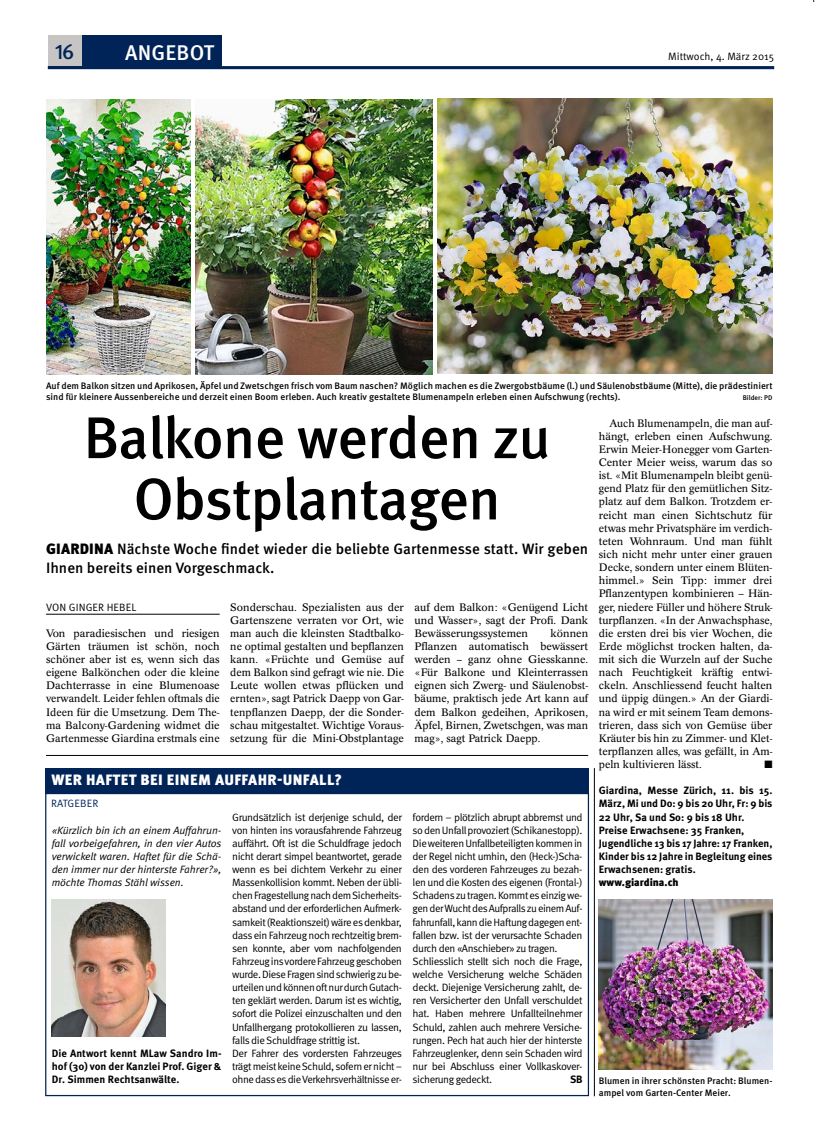
<style>
.page{position:relative;width:815px;height:1134px;background:#fff}
.page>*{position:absolute;margin:0;border:0;box-sizing:border-box;transform-origin:0 0}
.t1{font:500 58.75px/61.2px "Meta Pro";letter-spacing:-.02em;color:#000;text-align:center}
.t2{font:500 21.25px "Meta Pro";letter-spacing:.01em;color:#fff}
.t3{font:500 21.25px "Meta Pro";color:#002458}
.t4{font:500 15px/18.8px "Meta Pro";color:#000}
.t5{font:900 15px "Meta Pro";letter-spacing:.025em;color:#fff}
.t6{font:10.62px/13.1px "Concorde Pro";color:#000;text-align:justify}
.t7{font:10.62px/13.1px "Meta Pro Norm";letter-spacing:-.04em;color:#000}
.t8{font:700 10.62px/13.1px "Meta Pro";color:#000;text-align:justify}
.t9{font:10.62px/13.1px "Meta Pro Norm Ita";letter-spacing:-.01em;color:#000;text-align:justify}
.t10{font:10.62px "Meta Pro Norm";color:#000}
.t11{font:900 10.62px "Meta Pro";color:#000}
.t12{font:10.62px "Meta Pro Norm";letter-spacing:.01em;color:#000}
.t13{font:10.62px "Meta Pro Norm";letter-spacing:.01em;color:#002458}
.t14{font:10.62px "Zapf Dingbats Std";color:#000}
.t15{font:500 9.38px/11.9px "Meta Pro";color:#000}
.t16{font:500 6.88px "Meta Pro";color:#000}
.s1{font-weight:900}
</style>
<div class="page">
<div style="left:45px;top:793px;width:544px;height:303px;border:1px solid #002458"></div>
<img style="left:51px;top:899px;width:115px;height:137px">
<div style="left:45px;top:768px;width:544px;height:25px;background:#002458"></div>
<hr style="left:46px;top:755px;width:542px;height:1px;background:#000">
<hr style="left:594px;top:768px;width:1px;height:328px;background:#000">
<hr style="left:46px;top:614px;width:174px;height:1px;background:#000">
<img style="left:437px;top:99px;width:335px;height:275px">
<img style="left:46px;top:100px;width:145px;height:274px">
<img style="left:195px;top:100px;width:237px;height:274px">
<img style="left:599px;top:900px;width:173px;height:170px">
<hr style="left:48px;top:66px;width:726px;height:3px;background:#002458">
<div style="left:48px;top:36px;width:173px;height:33px;background:#002458"></div>
<div style="left:48px;top:36px;width:33px;height:30px;background:#c6c5c4"></div>
<h2 class="t3" style="left:55px;top:35px;width:21px">16</h2>
<h2 class="t2" style="left:125px;top:37px;width:91px">ANGEBOT</h2>
<p class="t10" style="left:668px;top:48px;width:107px">Mittwoch, 4. März 2015</p>
<p class="t15" style="left:46px;top:379px;width:728px">Auf dem Balkon sitzen und Aprikosen, Äpfel und Zwetschgen frisch vom Baum naschen? Möglich machen es die Zwergobstbäume (l.) und Säulenobstbäume (Mitte), die prädestiniert sind für kleinere Aussenbereiche und derzeit einen Boom erleben. Auch kreativ gestaltete Blumenampeln erleben einen Aufschwung (rechts).</p>
<p class="t16" style="left:743px;top:393px;width:31px">Bilder: PD</p>
<h1 class="t1" style="left:84px;top:403px;width:469px">Balkone werden zu<br>Obstplantagen</h1>
<h3 class="t4" style="left:46px;top:538px;width:544px"><span class="s1">GIARDINA</span> Nächste Woche findet wieder die beliebte Gartenmesse statt. Wir geben<br>Ihnen bereits einen Vorgeschmack.</h3>
<p class="t12" style="left:46px;top:599px;width:92px">VON GINGER HEBEL</p>
<p class="t6" style="left:46px;top:626px;width:175px">Von paradiesischen und riesigen Gärten träumen ist schön, noch schöner aber ist es, wenn sich das eigene Balkönchen oder die kleine Dachterrasse in eine Blumenoase verwandelt. Leider fehlen oftmals die Ideen für die Umsetzung. Dem The&shy;ma Balcony-Gardening widmet die Gartenmesse Giardina erstmals eine</p>
<p class="t6" style="left:230px;top:600px;width:175px">Sonderschau. Spezialisten aus der Gartenszene verraten vor Ort, wie man auch die kleinsten Stadtbalko&shy;ne optimal gestalten und bepflanzen kann. «Früchte und Gemüse auf dem Balkon sind gefragt wie nie. Die Leute wollen etwas pflücken und ernten», sagt Patrick Daepp von Gar&shy;tenpflanzen Daepp, der die Sonder&shy;schau mitgestaltet. Wichtige Voraus&shy;setzung für die Mini-Obstplantage</p>
<p class="t6" style="left:415px;top:600px;width:175px">auf dem Balkon: «Genügend Licht und Wasser», sagt der Profi. Dank Bewässerungssystemen</p>
<p class="t6" style="left:415px;top:626px;width:175px;text-indent:136px">können Pflanzen automatisch bewässert werden – ganz ohne Giesskanne. «Für Balkone und Kleinterrassen eignen sich Zwerg- und Säulenobst&shy;bäume, praktisch jede Art kann auf dem Balkon gedeihen, Aprikosen, Äpfel, Birnen, Zwetschgen, was man mag», sagt Patrick Daepp.</p>
<h3 class="t5" style="left:51px;top:767px;width:292px">WER HAFTET BEI EINEM AUFFAHR-UNFALL?</h3>
<p class="t13" style="left:51px;top:796px;width:49px">RATGEBER</p>
<p class="t9" style="left:52px;top:823px;width:171px">«Kürzlich bin ich an einem Auffahrun&shy;fall vorbeigefahren, in den vier Autos verwickelt waren. Haftet für die Schä&shy;den immer nur der hinterste Fahrer?», möchte Thomas Stähl wissen.</p>
<p class="t8" style="left:52px;top:1046px;width:171px">Die Antwort kennt MLaw Sandro Im&shy;hof (30) von der Kanzlei Prof. Giger &amp; Dr. Simmen Rechtsanwälte.</p>
<p class="t7" style="left:232px;top:810px;width:171px">Grundsätzlich ist derjenige schuld, der von hinten ins vorausfahrende Fahrzeug auffährt. Oft ist die Schuldfrage jedoch nicht derart simpel beantwortet, gerade wenn es bei dichtem Verkehr zu einer Massenkollision kommt. Neben der übli&shy;chen Fragestellung nach dem Sicherheits&shy;abstand und der erforderlichen Aufmerk&shy;samkeit (Reaktionszeit) wäre es denkbar, dass ein Fahrzeug noch rechtzeitig brem&shy;sen konnte, aber vom nachfolgenden Fahrzeug ins vordere Fahrzeug geschoben wurde. Diese Fragen sind schwierig zu be&shy;urteilen und können oft nur durch Gutach&shy;ten geklärt werden. Darum ist es wichtig, sofort die Polizei einzuschalten und den Unfallhergang protokollieren zu lassen, falls die Schuldfrage strittig ist.<br>Der Fahrer des vordersten Fahrzeuges trägt meist keine Schuld, sofern er nicht – ohne dass es die Verkehrsverhältnisse er-</p>
<p class="t7" style="left:413px;top:810px;width:171px">fordern – plötzlich abrupt abbremst und so den Unfall provoziert (Schikanestopp).<br>Die weiteren Unfallbeteiligten kommen in der Regel nicht umhin, den (Heck-)Scha&shy;den des vorderen Fahrzeuges zu bezah&shy;len und die Kosten des eigenen (Frontal-)<br>Schadens zu tragen. Kommt es einzig we&shy;gen der Wucht des Aufpralls zu einem Auf&shy;fahrunfall, kann die Haftung dagegen ent&shy;fallen bzw. ist der verursachte Schaden durch den «Anschieber» zu tragen.<br>Schliesslich stellt sich noch die Frage, welche Versicherung welche Schäden deckt. Diejenige Versicherung zahlt, de&shy;ren Versicherter den Unfall verschuldet hat. Haben mehrere Unfallteilnehmer Schuld, zahlen auch mehrere Versiche&shy;rungen. Pech hat auch hier der hinterste Fahrzeuglenker, denn sein Schaden wird nur bei Abschluss einer Vollkaskover&shy;sicherung gedeckt.</p>
<p class="t8" style="left:570px;top:1072px;width:14px">SB</p>
<p class="t6" style="left:599px;top:416px;width:175px;text-indent:11px">Auch Blumenampeln, die man auf&shy;hängt, erleben einen Aufschwung.<br>Erwin Meier-Honegger vom Garten-Center Meier weiss, warum das so ist. «Mit Blumenampeln bleibt genü&shy;gend Platz für den gemütlichen Sitz&shy;platz auf dem Balkon. Trotzdem er&shy;reicht man einen Sichtschutz für etwas mehr Privatsphäre im verdich&shy;teten Wohnraum. Und man fühlt sich nicht mehr unter einer grauen Decke, sondern unter einem Blüten&shy;himmel.» Sein Tipp: immer drei Pflanzentypen kombinieren – Hän&shy;ger, niedere Füller und höhere Struk&shy;turpflanzen. «In der Anwachsphase, die ersten drei bis vier Wochen, die Erde möglichst trocken halten, da&shy;mit sich die Wurzeln auf der Suche nach Feuchtigkeit kräftig entwi&shy;ckeln. Anschliessend feucht halten und üppig düngen.» An der Giardi&shy;na wird er mit seinem Team demons&shy;trieren, dass sich von Gemüse über Kräuter bis hin zu Zimmer- und Klet&shy;terpflanzen alles, was gefällt, in Am&shy;peln kultivieren lässt.</p>
<p class="t14" style="left:764px;top:759px;width:10px">■</p>
<p class="t8" style="left:599px;top:783px;width:175px;text-align:left">Giardina, Messe Zürich, 11. bis 15.<br>März, Mi und Do: 9 bis 20 Uhr, Fr: 9 bis 22 Uhr, Sa und So: 9 bis 18 Uhr.<br>Preise Erwachsene: 35 Franken, Jugendliche 13 bis 17 Jahre: 17 Franken, Kinder bis 12 Jahre in Begleitung eines Erwachsenen: gratis.</p>
<p class="t11" style="left:599px;top:874px;width:81px">www.giardina.ch</p>
<p class="t15" style="left:599px;top:1074px;width:175px">Blumen in ihrer schönsten Pracht: Blumen&shy;ampel vom Garten-Center Meier.</p>
</div>
